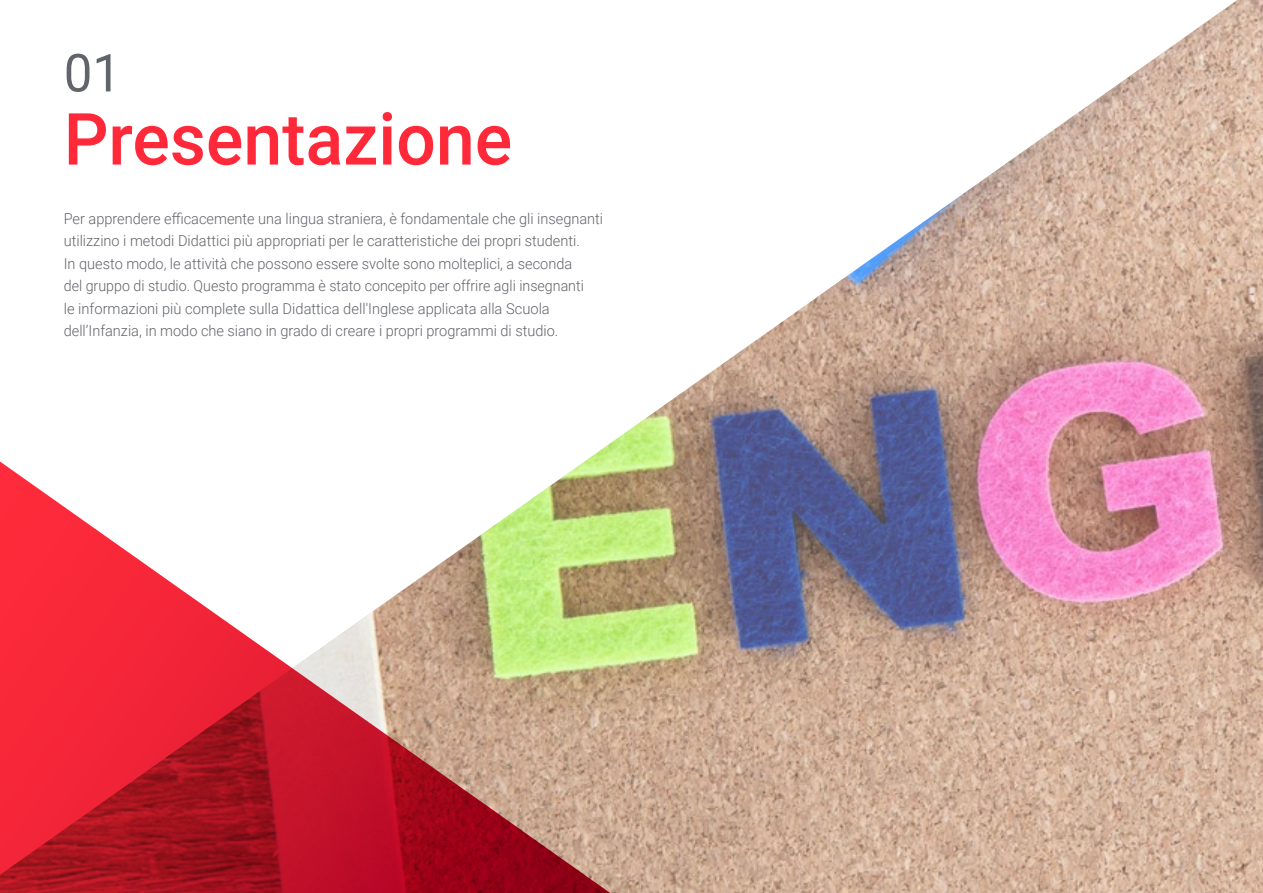
<style>
.page{position:relative;width:1263px;height:893px;background:#fff}
.page>*{position:absolute;margin:0;border:0;box-sizing:border-box;transform-origin:0 0}
.t1{font:500 72px "Roboto";color:#ff293a}
.t2{font:52.5px "Roboto";color:#61646a}
.t3{font:300 15px/22.5px "Roboto";color:#61646a}
</style>
<div class="page">
<img style="left:606px;top:0;width:657px;height:893px">
<svg style="left:0;top:446px;width:640px;height:447px"></svg>
<h2 class="t2" style="left:64px;top:36px;width:59px">01</h2>
<h1 class="t1" style="left:64px;top:89px;width:450px">Presentazione</h1>
<p class="t3" style="left:64px;top:207px;width:541px">Per apprendere efficacemente una lingua straniera, è fondamentale che gli insegnanti utilizzino i metodi Didattici più appropriati per le caratteristiche dei propri studenti.<br>In questo modo, le attività che possono essere svolte sono molteplici, a seconda<br>del gruppo di studio. Questo programma è stato concepito per offrire agli insegnanti<br>le informazioni più complete sulla Didattica dell'Inglese applicata alla Scuola dell’Infanzia, in modo che siano in grado di creare i propri programmi di studio.</p>
</div>
